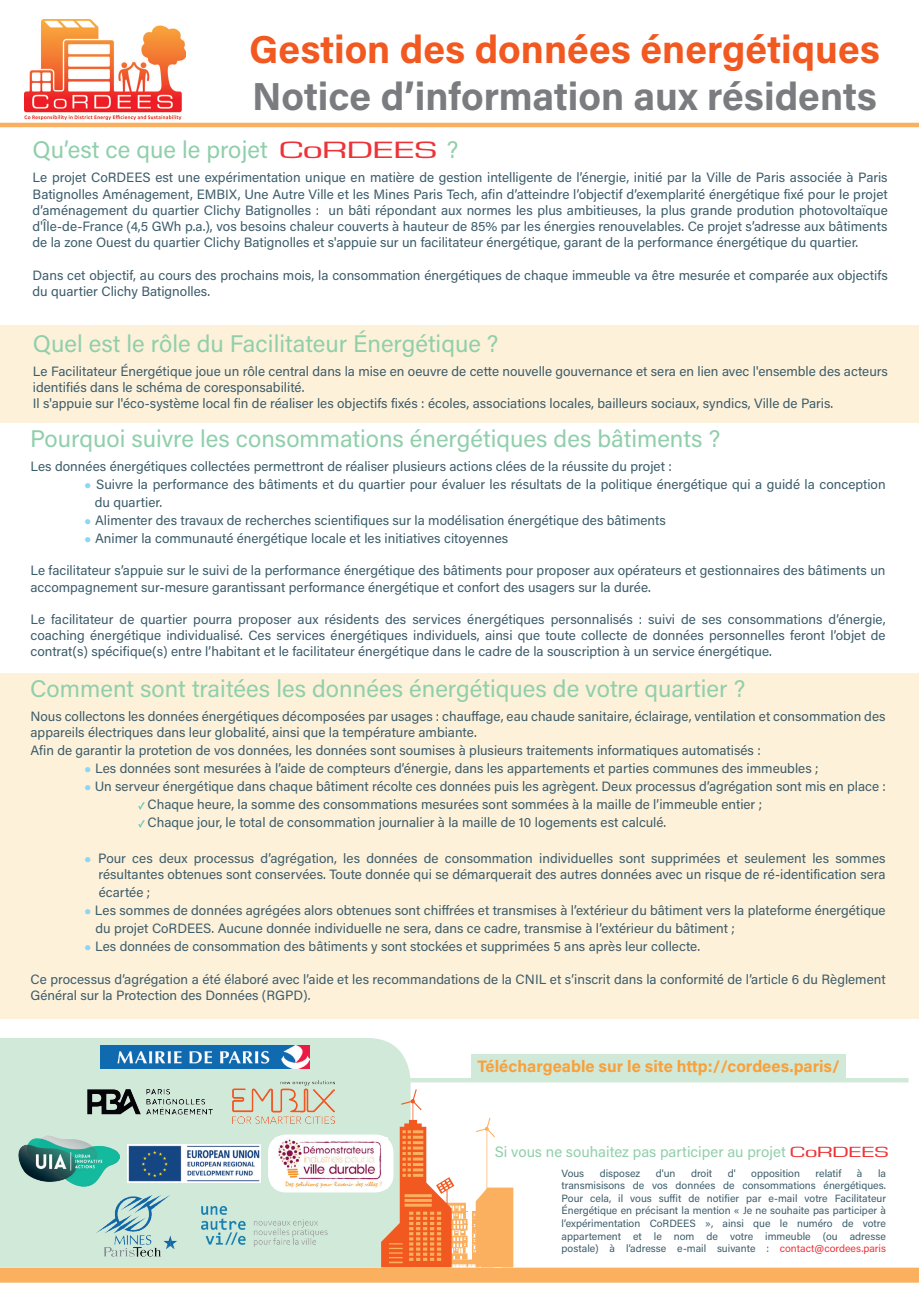
<style>
.page{position:relative;width:919px;height:1289px;background:#fff}
.page>*{position:absolute;margin:0;border:0;box-sizing:border-box;transform-origin:0 0}
.t1{font:700 39px "Acumin Pro";color:#7a7c7f}
.t2{font:700 39px "Acumin Pro";color:#f15921}
.t3{font:24px "Acumin Pro";color:#90cfab}
.t4{font:700 16.5px "Acumin Pro";color:#f9a03a}
.t5{font:15px "Acumin Pro";color:#90cfab}
.t6{font:13.5px/16.2px "Acumin Pro";color:#3c5d6b}
.t7{font:10.5px/12.6px "Acumin Pro";color:#3c5d6b;text-align:justify}
.s1{font-family:"Eurostile Con";font-size:24.45px;color:#ee3338}
.s2{color:#89d6f7}
.s3{font-weight:700;font-size:9px;color:#54c2ba}
.s4{font-family:"Eurostile Con";font-size:15.3px;color:#ee3338}
.s5{color:#ee3338}
</style>
<div class="page">
<div style="left:471px;top:1054px;width:374px;height:25px;background:#d0e9d9"></div>
<div style="left:0;top:673px;width:918px;height:345px;background:#fef1d9"></div>
<hr style="left:0;top:123px;width:918px;height:4px;background:#fab05f">
<img style="left:25px;top:19px;width:161px;height:100px">
<div style="left:0;top:325px;width:918px;height:97px;background:#fef1d9"></div>
<div style="left:0;top:1267px;width:918px;height:15px;background:#fab05f"></div>
<div style="left:0;top:1038px;width:410px;height:229px;background:#d0e9d9"></div>
<img style="left:232px;top:1080px;width:103px;height:43px">
<img style="left:100px;top:1044px;width:210px;height:24px">
<img style="left:82px;top:1086px;width:135px;height:30px">
<img style="left:127px;top:1144px;width:133px;height:38px">
<img style="left:18px;top:1135px;width:102px;height:51px">
<div style="left:268px;top:1134px;width:125px;height:58px;background:#fff;border-radius:18px"></div>
<img style="left:278px;top:1139px;width:103px;height:49px">
<img style="left:202px;top:1206px;width:126px;height:40px">
<img style="left:92px;top:1183px;width:89px;height:79px">
<svg style="left:381px;top:1089px;width:132px;height:178px"></svg>
<div style="left:392px;top:1077px;width:516px;height:5px;background:#d0e9d9"></div>
<h1 class="t2" style="left:249px;top:22px;width:632px">Gestion des données énergétiques</h1>
<h1 class="t1" style="left:252px;top:68px;width:626px">Notice d’information aux résidents</h1>
<h2 class="t3" style="left:33px;top:133px;width:427px">Qu’est ce que le projet <span class="s1">CoRDEES</span> ?</h2>
<p class="t6" style="left:33px;top:169px;width:856px;text-align:justify">Le projet CoRDEES est une expérimentation unique en matière de gestion intelligente de l’énergie, initié par la Ville de Paris associée à Paris Batignolles Aménagement, EMBIX, Une Autre Ville et les Mines Paris Tech, afin d’atteindre l’objectif d’exemplarité énergétique fixé pour le projet d’aménagement du quartier Clichy Batignolles : un bâti répondant aux normes les plus ambitieuses, la plus grande prodution photovoltaïque d'Île-de-France (4,5 GWh p.a.), vos besoins chaleur couverts à hauteur de 85% par les énergies renouvelables. Ce projet s’adresse aux bâtiments de la zone Ouest du quartier Clichy Batignolles et s'appuie sur un facilitateur énergétique, garant de la performance énergétique du quartier.</p>
<p class="t6" style="left:33px;top:266px;width:856px">Dans cet objectif, au cours des prochains mois, la consommation énergétiques de chaque immeuble va être mesurée et comparée aux objectifs du quartier Clichy Batignolles.</p>
<h2 class="t3" style="left:33px;top:326px;width:467px">Quel est le rôle du Facilitateur Énergétique ?</h2>
<p class="t6" style="left:33px;top:362px;width:856px">Le Facilitateur Énergétique joue un rôle central dans la mise en oeuvre de cette nouvelle gouvernance et sera en lien avec l'ensemble des acteurs identifiés dans le schéma de coresponsabilité.<br>Il s'appuie sur l'éco-système local fin de réaliser les objectifs fixés : écoles, associations locales, bailleurs sociaux, syndics, Ville de Paris.</p>
<h2 class="t3" style="left:30px;top:422px;width:692px">Pourquoi suivre les consommations énergétiques des bâtiments ?</h2>
<p class="t6" style="left:30px;top:457px;width:642px">Les données énergétiques collectées permettront de réaliser plusieurs actions clées de la réussite du projet :</p>
<p class="t6" style="left:95px;top:474px;width:792px;line-height:18px;text-indent:-10px"><span class="s2">●</span> Suivre la performance des bâtiments et du quartier pour évaluer les résultats de la politique énergétique qui a guidé la conception du quartier.</p>
<p class="t6" style="left:84px;top:511px;width:583px"><span class="s2">●</span> Alimenter des travaux de recherches scientifiques sur la modélisation énergétique des bâtiments</p>
<p class="t6" style="left:84px;top:529px;width:425px"><span class="s2">●</span> Animer la communauté énergétique locale et les initiatives citoyennes</p>
<p class="t6" style="left:30px;top:562px;width:856px">Le facilitateur s’appuie sur le suivi de la performance énergétique des bâtiments pour proposer aux opérateurs et gestionnaires des bâtiments un accompagnement sur-mesure garantissant performance énergétique et confort des usagers sur la durée.</p>
<p class="t6" style="left:30px;top:610px;width:856px;text-align:justify">Le facilitateur de quartier pourra proposer aux résidents des services énergétiques personnalisés : suivi de ses consommations d’énergie, coaching énergétique individualisé. Ces services énergétiques individuels, ainsi que toute collecte de données personnelles feront l’objet de contrat(s) spécifique(s) entre l’habitant et le facilitateur énergétique dans le cadre de la souscription à un service énergétique.</p>
<h2 class="t3" style="left:30px;top:672px;width:716px">Comment sont traitées les données énergétiques de votre quartier ?</h2>
<p class="t6" style="left:30px;top:707px;width:856px">Nous collectons les données énergétiques décomposées par usages : chauffage, eau chaude sanitaire, éclairage, ventilation et consommation des appareils électriques dans leur globalité, ainsi que la température ambiante.</p>
<p class="t6" style="left:30px;top:741px;width:731px">Afin de garantir la protetion de vos données, les données sont soumises à plusieurs traitements informatiques automatisés :</p>
<p class="t6" style="left:84px;top:759px;width:735px"><span class="s2">●</span> Les données sont mesurées à l’aide de compteurs d’énergie, dans les appartements et parties communes des immeubles ;</p>
<p class="t6" style="left:84px;top:777px;width:802px"><span class="s2">●</span> Un serveur énergétique dans chaque bâtiment récolte ces données puis les agrègent. Deux processus d’agrégation sont mis en place :</p>
<p class="t6" style="left:138px;top:795px;width:625px"><span class="s3">✓</span> Chaque heure, la somme des consommations mesurées sont sommées à la maille de l’immeuble entier ;</p>
<p class="t6" style="left:138px;top:813px;width:529px"><span class="s3">✓</span> Chaque jour, le total de consommation journalier à la maille de 10 logements est calculé.</p>
<p class="t6" style="left:84px;top:849px;width:802px;text-align:right"><span class="s2">●</span> Pour ces deux processus d’agrégation, les données de consommation individuelles sont supprimées et seulement les sommes résultantes obtenues sont conservées. Toute donnée qui se démarquerait des autres données avec un risque de ré-identification sera</p>
<p class="t6" style="left:99px;top:883px;width:53px">écartée ;</p>
<p class="t6" style="left:95px;top:901px;width:791px;line-height:18px;text-indent:-11px"><span class="s2">●</span> Les sommes de données agrégées alors obtenues sont chiffrées et transmises à l’extérieur du bâtiment vers la plateforme énergétique du projet CoRDEES. Aucune donnée individuelle ne sera, dans ce cadre, transmise à l’extérieur du bâtiment ;</p>
<p class="t6" style="left:84px;top:937px;width:617px"><span class="s2">●</span> Les données de consommation des bâtiments y sont stockées et supprimées 5 ans après leur collecte.</p>
<p class="t6" style="left:30px;top:970px;width:856px">Ce processus d’agrégation a été élaboré avec l’aide et les recommandations de la CNIL et s’inscrit dans la conformité de l’article 6 du Règlement<br>Général sur la Protection des Données (RGPD).</p>
<p class="t4" style="left:477px;top:1054px;width:364px">Téléchargeable sur le site http://cordees.paris/</p>
<p class="t5" style="left:494px;top:1141px;width:396px">Si vous ne souhaitez pas participer au projet <span class="s4">CoRDEES</span></p>
<p class="t7" style="left:561px;top:1166px;width:24px">Vous</p>
<p class="t7" style="left:599px;top:1166px;width:42px">disposez</p>
<p class="t7" style="left:655px;top:1166px;width:21px">d'un</p>
<p class="t7" style="left:691px;top:1166px;width:23px">droit</p>
<p class="t7" style="left:727px;top:1166px;width:9px">d'</p>
<p class="t7" style="left:751px;top:1166px;width:50px">opposition</p>
<p class="t7" style="left:815px;top:1166px;width:27px">relatif</p>
<p class="t7" style="left:856px;top:1166px;width:7px">à</p>
<p class="t7" style="left:561px;top:1166px;width:326px;text-indent:316px">la transmisisons de vos données de consommations énergétiques.<br>Pour cela, il vous suffit de notifier par e-mail votre Facilitateur Énergétique en précisant la mention « Je ne souhaite pas participer à l’expérimentation CoRDEES », ainsi que le numéro de votre appartement et le nom de votre immeuble (ou adresse postale) à l’adresse e-mail suivante : <span class="s5">contact@cordees.paris</span></p>
</div>
